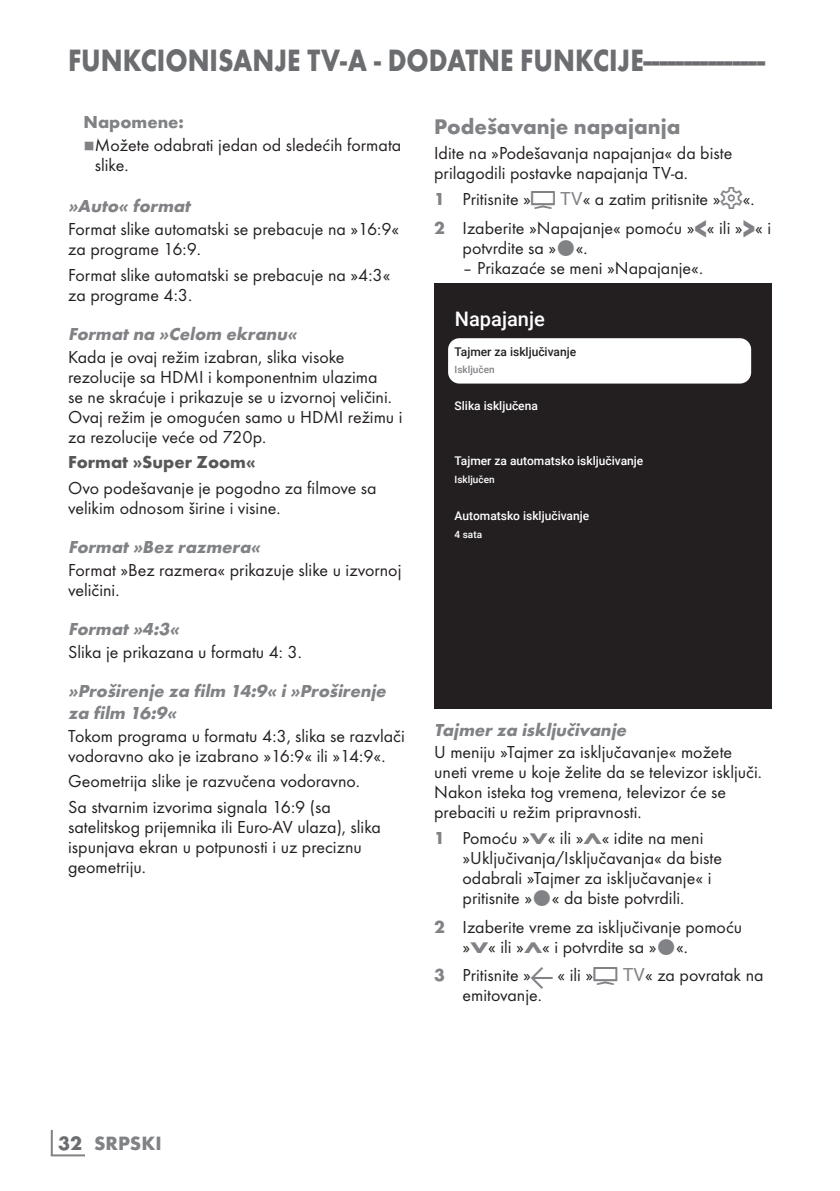
<style>
.page{position:relative;width:840px;height:1191px;background:#fff}
.page>*{position:absolute;margin:0;border:0;box-sizing:border-box;transform-origin:0 0}
.t1{font:700 32px "Futura TOT";color:#6c6d70;scale:.85 1}
.t2{font:700 22px "Futura TOT";color:#808285}
.t3{font:500 20px "Roboto";color:#fff}
.t4{font:700 20px "Futura TOT";color:#808285}
.t5{font:18px/20px "Futura TOT Boo";color:#231f20}
.t6{font:italic 700 18px/22px "Futura TOT";color:#808285}
.t7{font:700 18px "Futura TOT";color:#57585a}
.t8{font:700 18px "Futura TOT";color:#808285}
.t9{font:500 12px "Roboto";color:#fff}
.t10{font:500 12px "Roboto";color:#231f20}
.t11{font:500 10px "Roboto";color:#fff}
.t12{font:500 10px "Roboto";color:#808285}
.t13{font:8px "Grund Son Se";color:#808285}
.s1{font-family:"Futura TOT";font-weight:700;color:#808285}
.s2{font-family:"Arcelik TS9 Android";font-size:32px;color:#808285}
.s3{font-family:"Roboto";color:#808285}
.s4{font-family:"Arcelik TS9 Android";font-size:24px;color:#808285}
.s5{font-family:"Futura TOT";font-weight:700;font-size:27.2px;color:#808285}
.s6{font-family:"Futura TOT";font-weight:700;font-size:16px;color:#808285}
.s7{color:#6c6d70}
</style>
<div class="page">
<hr style="left:51px;top:1129px;width:2px;height:26px;background:#808285">
<hr style="left:51px;top:1154px;width:34px;height:2px;background:#808285">
<div style="left:434px;top:283px;width:337px;height:425px;background:#231f20"></div>
<div style="left:448px;top:338px;width:302px;height:45px;background:#fff;border-radius:11px"></div>
<h1 class="t1" style="left:68px;top:40px;width:821px">FUNKCIONISANJE TV-A - DODATNE FUNKCIJE---------------</h1>
<p class="t8" style="left:83px;top:110px;width:102px">Napomene:</p>
<p class="t13" style="left:83px;top:141px;width:13px">7</p>
<p class="t5" style="left:95px;top:134px;width:308px">Možete odabrati jedan od sledećih formata slike.</p>
<p class="t6" style="left:68px;top:195px;width:127px">»Auto« format</p>
<p class="t5" style="left:68px;top:219px;width:332px">Format slike automatski se prebacuje na »16:9« za programe 16:9.</p>
<p class="t5" style="left:68px;top:265px;width:324px">Format slike automatski se prebacuje na »4:3« za programe 4:3.</p>
<p class="t6" style="left:68px;top:322px;width:234px">Format na »Celom ekranu«</p>
<p class="t5" style="left:68px;top:347px;width:336px">Kada je ovaj režim izabran, slika visoke rezolucije sa HDMI i komponentnim ulazima<br>se ne skraćuje i prikazuje se u izvornoj veličini.<br>Ovaj režim je omogućen samo u HDMI režimu i za rezolucije veće od 720p.</p>
<p class="t7" style="left:68px;top:451px;width:189px">Format »Super Zoom«</p>
<p class="t5" style="left:68px;top:478px;width:310px">Ovo podešavanje je pogodno za filmove sa velikim odnosom širine i visine.</p>
<p class="t6" style="left:68px;top:536px;width:197px">Format »Bez razmera«</p>
<p class="t5" style="left:68px;top:560px;width:334px">Format »Bez razmera« prikazuje slike u izvornoj veličini.</p>
<p class="t6" style="left:68px;top:618px;width:116px">Format »4:3«</p>
<p class="t5" style="left:68px;top:642px;width:235px">Slika je prikazana u formatu 4: 3.</p>
<p class="t6" style="left:68px;top:679px;width:323px">»Proširenje za film 14:9« i »Proširenje za film 16:9«</p>
<p class="t5" style="left:68px;top:725px;width:338px">Tokom programa u formatu 4:3, slika se razvlači vodoravno ako je izabrano »16:9« ili »14:9«.</p>
<p class="t5" style="left:68px;top:768px;width:293px;line-height:25.6px">Geometrija slike je razvučena vodoravno.<br>Sa stvarnim izvorima signala 16:9 (sa</p>
<p class="t5" style="left:68px;top:817px;width:314px">satelitskog prijemnika ili Euro-AV ulaza), slika ispunjava ekran u potpunosti i uz preciznu geometriju.</p>
<p class="t2" style="left:434px;top:113px;width:247px">Podešavanje napajanja</p>
<p class="t5" style="left:434px;top:143px;width:299px">Idite na »Podešavanja napajanja« da biste prilagodili postavke napajanja TV-a.</p>
<p class="t5" style="left:434px;top:185px;width:338px;line-height:28.6px"><span class="s1">1</span> Pritisnite »<span class="s2">H</span> <span class="s3">TV</span>« a zatim pritisnite »<span class="s4">S</span>«.<br><span class="s1">2</span> Izaberite »Napajanje« pomoću »<span class="s5">&lt;</span>« ili »<span class="s5">&gt;</span>« i</p>
<p class="t5" style="left:462px;top:237px;width:127px">potvrdite sa » «.</p>
<p class="t5" style="left:462px;top:257px;width:242px">– Prikazaće se meni »Napajanje«.</p>
<p class="t3" style="left:454px;top:305px;width:91px">Napajanje</p>
<p class="t10" style="left:454px;top:343px;width:123px">Tajmer za isključivanje</p>
<p class="t12" style="left:454px;top:363px;width:41px">Isključen</p>
<p class="t9" style="left:454px;top:398px;width:85px">Slika isključena</p>
<p class="t9" style="left:454px;top:452px;width:190px">Tajmer za automatsko isključivanje</p>
<p class="t11" style="left:454px;top:472px;width:41px">Isključen</p>
<p class="t9" style="left:454px;top:507px;width:136px">Automatsko isključivanje</p>
<p class="t11" style="left:454px;top:527px;width:29px">4 sata</p>
<p class="t6" style="left:434px;top:718px;width:197px">Tajmer za isključivanje</p>
<p class="t5" style="left:434px;top:742px;width:329px">U meniju »Tajmer za isključavanje« možete uneti vreme u koje želite da se televizor isključi.<br>Nakon isteka tog vremena, televizor će se prebaciti u režim pripravnosti.</p>
<p class="t5" style="left:462px;top:828px;width:261px;text-indent:-28px"><span class="s1">1</span> Pomoću »<span class="s6">V</span>« ili »<span class="s6">Λ</span>« idite na meni »Uključivanja/Isključavanja« da biste odabrali »Tajmer za isključavanje« i pritisnite » « da biste potvrdili.</p>
<p class="t5" style="left:462px;top:916px;width:281px;text-indent:-28px"><span class="s1">2</span> Izaberite vreme za isključivanje pomoću »<span class="s6">V</span>« ili »<span class="s6">Λ</span>« i potvrdite sa » «.</p>
<p class="t5" style="left:462px;top:965px;width:302px;text-indent:-28px"><span class="s1">3</span> Pritisnite »<span class="s4">a</span> « ili »<span class="s2">H</span> <span class="s3">TV</span>« za povratak na emitovanje.</p>
<p class="t4" style="left:58px;top:1131px;width:105px"><span class="s7">32</span> SRPSKI</p>
</div>
